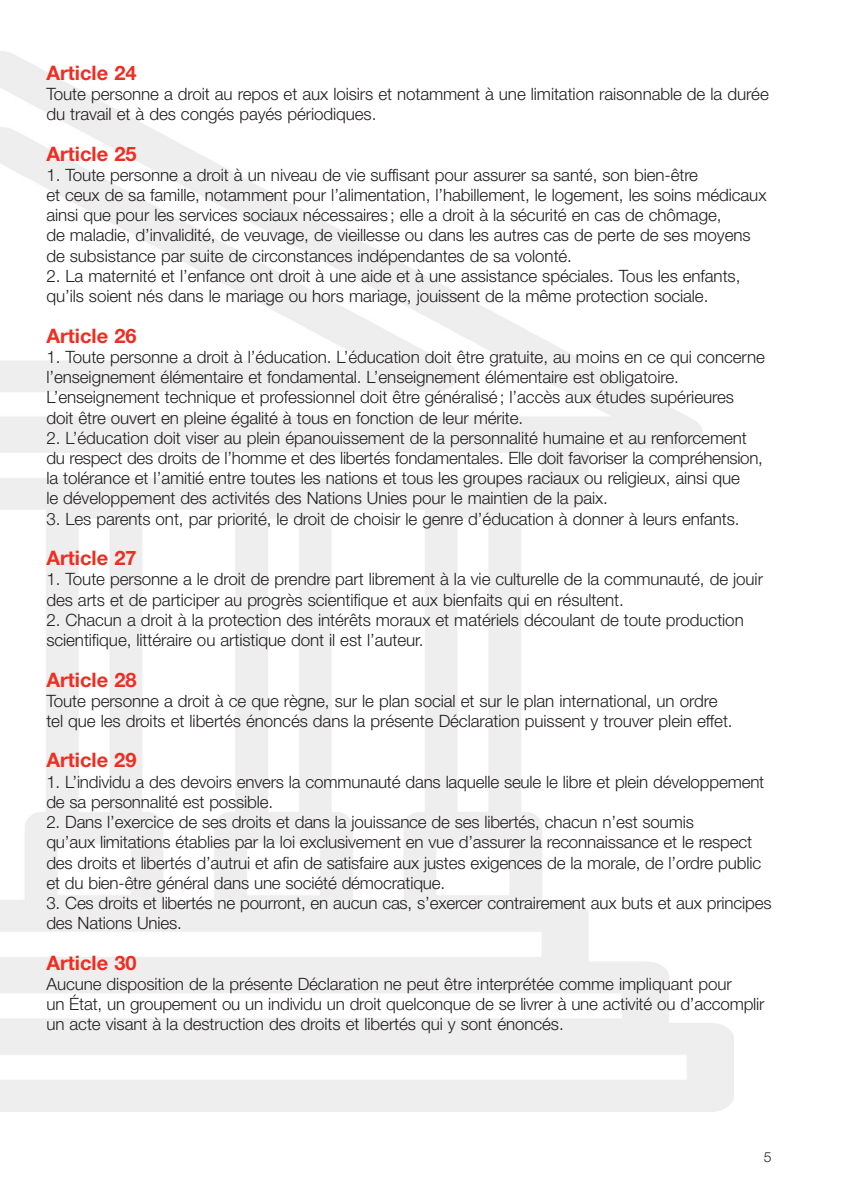
<style>
.page{position:relative;width:851px;height:1191px;background:#fff}
.page>*{position:absolute;margin:0;border:0;box-sizing:border-box;transform-origin:0 0}
.t1{font:700 20px "Helvetica Neue";color:#ee2e22}
.t2{font:300 17px/20.2px "Helvetica Neue";letter-spacing:-.005em;color:#231f20}
.t3{font:300 14px "Helvetica Neue";color:#231f20}
</style>
<div class="page">
<p class="t1" style="left:46px;top:65px;width:92px">Article 24</p>
<p class="t2" style="left:46px;top:85px;width:723px">Toute personne a droit au repos et aux loisirs et notamment à une limitation raisonnable de la durée du travail et à des congés payés périodiques.</p>
<p class="t1" style="left:46px;top:146px;width:92px">Article 25</p>
<p class="t2" style="left:46px;top:166px;width:721px">1. Toute personne a droit à un niveau de vie suffisant pour assurer sa santé, son bien-être<br>et ceux de sa famille, notamment pour l’alimentation, l’habillement, le logement, les soins médicaux ainsi que pour les services sociaux nécessaires; elle a droit à la sécurité en cas de chômage,<br>de maladie, d’invalidité, de veuvage, de vieillesse ou dans les autres cas de perte de ses moyens de subsistance par suite de circonstances indépendantes de sa volonté.</p>
<p class="t2" style="left:46px;top:267px;width:695px">2. La maternité et l’enfance ont droit à une aide et à une assistance spéciales. Tous les enfants, qu’ils soient nés dans le mariage ou hors mariage, jouissent de la même protection sociale.</p>
<p class="t1" style="left:46px;top:328px;width:92px">Article 26</p>
<p class="t2" style="left:46px;top:348px;width:720px">1. Toute personne a droit à l’éducation. L’éducation doit être gratuite, au moins en ce qui concerne l’enseignement élémentaire et fondamental. L’enseignement élémentaire est obligatoire.<br>L’enseignement technique et professionnel doit être généralisé; l’accès aux études supérieures doit être ouvert en pleine égalité à tous en fonction de leur mérite.</p>
<p class="t2" style="left:46px;top:429px;width:718px">2. L’éducation doit viser au plein épanouissement de la personnalité humaine et au renforcement du respect des droits de l’homme et des libertés fondamentales. Elle doit favoriser la compréhension, la tolérance et l’amitié entre toutes les nations et tous les groupes raciaux ou religieux, ainsi que<br>le développement des activités des Nations Unies pour le maintien de la paix.</p>
<p class="t2" style="left:46px;top:510px;width:694px">3. Les parents ont, par priorité, le droit de choisir le genre d’éducation à donner à leurs enfants.</p>
<p class="t1" style="left:46px;top:551px;width:92px">Article 27</p>
<p class="t2" style="left:46px;top:571px;width:718px">1. Toute personne a le droit de prendre part librement à la vie culturelle de la communauté, de jouir des arts et de participer au progrès scientifique et aux bienfaits qui en résultent.</p>
<p class="t2" style="left:46px;top:611px;width:698px">2. Chacun a droit à la protection des intérêts moraux et matériels découlant de toute production scientifique, littéraire ou artistique dont il est l’auteur.</p>
<p class="t1" style="left:46px;top:672px;width:92px">Article 28</p>
<p class="t2" style="left:46px;top:692px;width:687px">Toute personne a droit à ce que règne, sur le plan social et sur le plan international, un ordre tel que les droits et libertés énoncés dans la présente Déclaration puissent y trouver plein effet.</p>
<p class="t1" style="left:46px;top:753px;width:92px">Article 29</p>
<p class="t2" style="left:46px;top:773px;width:719px">1. L’individu a des devoirs envers la communauté dans laquelle seule le libre et plein développement de sa personnalité est possible.</p>
<p class="t2" style="left:46px;top:813px;width:716px">2. Dans l’exercice de ses droits et dans la jouissance de ses libertés, chacun n’est soumis<br>qu’aux limitations établies par la loi exclusivement en vue d’assurer la reconnaissance et le respect des droits et libertés d’autrui et afin de satisfaire aux justes exigences de la morale, de l’ordre public et du bien-être général dans une société démocratique.</p>
<p class="t2" style="left:46px;top:894px;width:726px">3. Ces droits et libertés ne pourront, en aucun cas, s’exercer contrairement aux buts et aux principes des Nations Unies.</p>
<p class="t1" style="left:46px;top:955px;width:92px">Article 30</p>
<p class="t2" style="left:46px;top:975px;width:719px">Aucune disposition de la présente Déclaration ne peut être interprétée comme impliquant pour<br>un État, un groupement ou un individu un droit quelconque de se livrer à une activité ou d’accomplir un acte visant à la destruction des droits et libertés qui y sont énoncés.</p>
<p class="t3" style="left:763px;top:1152px;width:9px">5</p>
</div>
